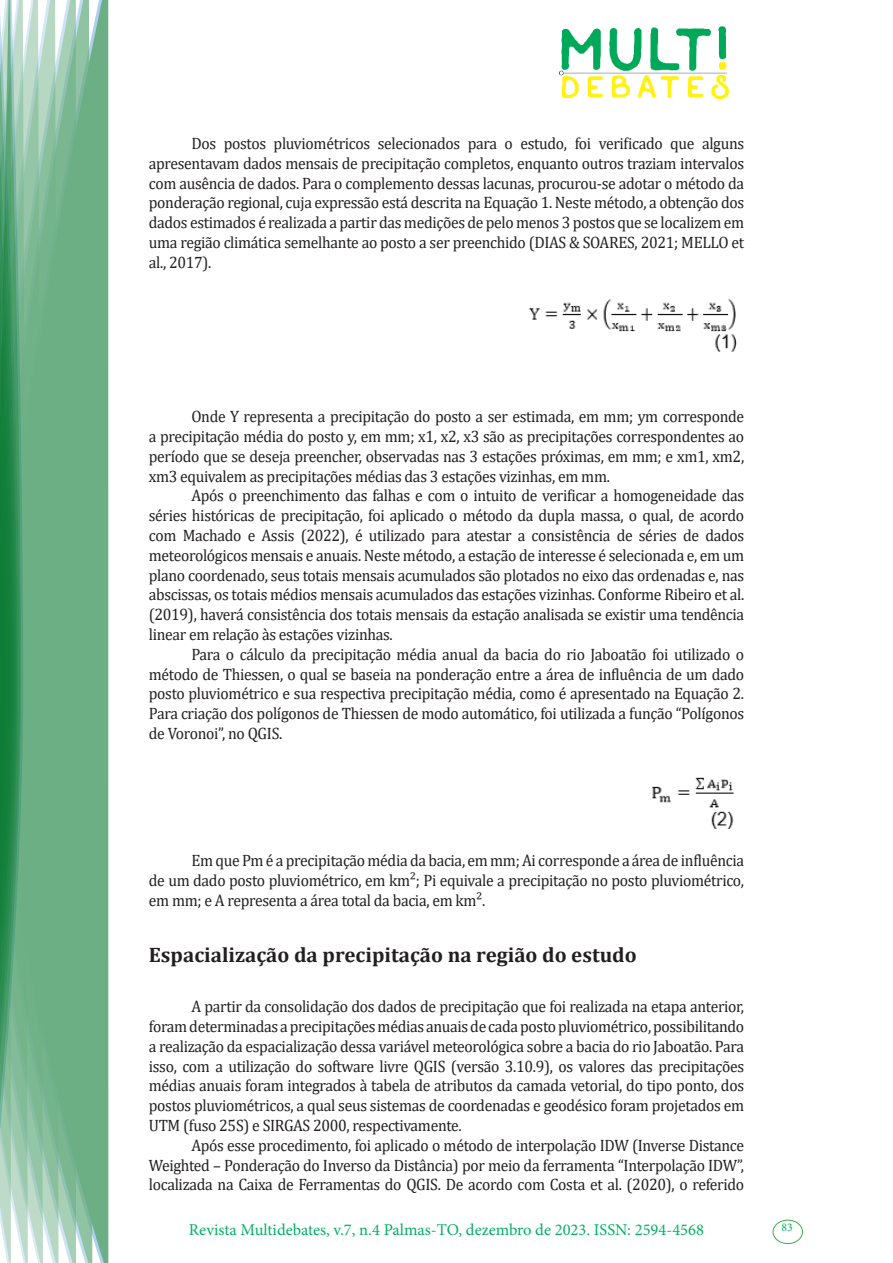
<style>
.page{position:relative;width:893px;height:1263px;background:#fff}
.page>*{position:absolute;margin:0;border:0;box-sizing:border-box;transform-origin:0 0}
.Titulo_2{font:700 21px "Cambria";color:#231f20}
.texto{font:16.5px/19.8px "Cambria";letter-spacing:-.02em;color:#231f20;text-align:justify;scale:.95 1}
.t1{font:16.5px "Minion Pro";color:#00b064}
.t2{font:11.7px "Minion Pro";color:#00b064}
</style>
<div class="page">
<img style="left:559px;top:26px;width:169px;height:72px">
<div style="left:95px;top:0;width:14px;height:1263px;background:#6caf84"></div>
<svg style="left:79px;top:0;width:16px;height:1263px;background:#71b289"></svg>
<svg style="left:62px;top:0;width:17px;height:1263px;background:#75b48c"></svg>
<svg style="left:45px;top:0;width:17px;height:1263px;background:#7cb792"></svg>
<svg style="left:30px;top:0;width:15px;height:1263px;background:#80ba96"></svg>
<svg style="left:0;top:0;width:30px;height:1263px;background:#61a97f"></svg>
<div style="left:772px;top:1219px;width:31px;height:25px;border:1px solid #40ae49;border-radius:50%"></div>
<img style="left:528px;top:299px;width:209px;height:53px">
<img style="left:652px;top:777px;width:82px;height:52px">
<p class="texto" style="left:149px;top:133px;width:628px;text-indent:43px">Dos postos pluviométricos selecionados para o estudo, foi verificado que alguns apresentavam dados mensais de precipitação completos, enquanto outros traziam intervalos com ausência de dados. Para o complemento dessas lacunas, procurou-se adotar o método da ponderação regional, cuja expressão está descrita na Equação 1. Neste método, a obtenção dos dados estimados é realizada a partir das medições de pelo menos 3 postos que se localizem em uma região climática semelhante ao posto a ser preenchido (DIAS &amp; SOARES, 2021; MELLO et al., 2017).</p>
<p class="texto" style="left:149px;top:407px;width:628px;text-indent:43px">Onde Y representa a precipitação do posto a ser estimada, em mm; ym corresponde a precipitação média do posto y, em mm; x1, x2, x3 são as precipitações correspondentes ao período que se deseja preencher, observadas nas 3 estações próximas, em mm; e xm1, xm2, xm3 equivalem as precipitações médias das 3 estações vizinhas, em mm.</p>
<p class="texto" style="left:149px;top:486px;width:628px;text-indent:43px">Após o preenchimento das falhas e com o intuito de verificar a homogeneidade das séries históricas de precipitação, foi aplicado o método da dupla massa, o qual, de acordo com Machado e Assis (2022), é utilizado para atestar a consistência de séries de dados meteorológicos mensais e anuais. Neste método, a estação de interesse é selecionada e, em um plano coordenado, seus totais mensais acumulados são plotados no eixo das ordenadas e, nas abscissas, os totais médios mensais acumulados das estações vizinhas. Conforme Ribeiro et al. (2019), haverá consistência dos totais mensais da estação analisada se existir uma tendência linear em relação às estações vizinhas.</p>
<p class="texto" style="left:149px;top:644px;width:628px;text-indent:43px">Para o cálculo da precipitação média anual da bacia do rio Jaboatão foi utilizado o método de Thiessen, o qual se baseia na ponderação entre a área de influência de um dado posto pluviométrico e sua respectiva precipitação média, como é apresentado na Equação 2.<br>Para criação dos polígonos de Thiessen de modo automático, foi utilizada a função “Polígonos de Voronoi”, no QGIS.</p>
<p class="texto" style="left:149px;top:851px;width:628px;text-indent:43px">Em que Pm é a precipitação média da bacia, em mm; Ai corresponde a área de influência de um dado posto pluviométrico, em km²; Pi equivale a precipitação no posto pluviométrico, em mm; e A representa a área total da bacia, em km².</p>
<p class="Titulo_2" style="left:149px;top:940px;width:489px">Espacialização da precipitação na região do estudo</p>
<p class="texto" style="left:149px;top:996px;width:628px;text-indent:43px">A partir da consolidação dos dados de precipitação que foi realizada na etapa anterior, foram determinadas a precipitações médias anuais de cada posto pluviométrico, possibilitando a realização da espacialização dessa variável meteorológica sobre a bacia do rio Jaboatão. Para isso, com a utilização do software livre QGIS (versão 3.10.9), os valores das precipitações médias anuais foram integrados à tabela de atributos da camada vetorial, do tipo ponto, dos postos pluviométricos, a qual seus sistemas de coordenadas e geodésico foram projetados em UTM (fuso 25S) e SIRGAS 2000, respectivamente.</p>
<p class="texto" style="left:149px;top:1135px;width:628px;text-indent:43px">Após esse procedimento, foi aplicado o método de interpolação IDW (Inverse Distance Weighted – Ponderação do Inverso da Distância) por meio da ferramenta “Interpolação IDW”, localizada na Caixa de Ferramentas do QGIS. De acordo com Costa et al. (2020), o referido</p>
<p class="t1" style="left:189px;top:1218px;width:517px">Revista Multidebates, v.7, n.4 Palmas-TO, dezembro de 2023. ISSN: 2594-4568</p>
<p class="t2" style="left:781px;top:1219px;width:13px">83</p>
</div>
